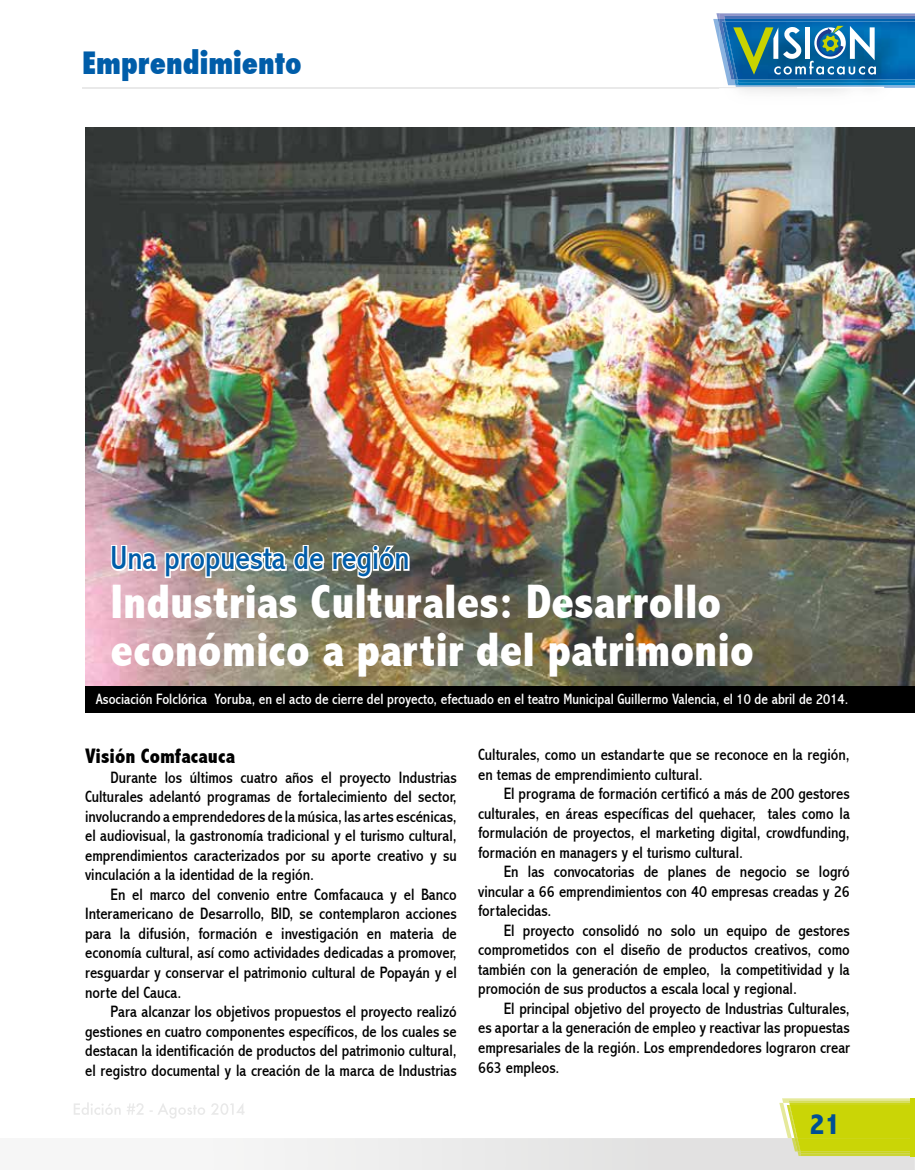
<style>
.page{position:relative;width:915px;height:1170px;background:#fff}
.page>*{position:absolute;margin:0;border:0;box-sizing:border-box;transform-origin:0 0}
.t1{font:800 condensed 48.45px/48.4px "Abadi";color:#fff}
.t2{font:condensed 33.45px "Abadi";color:#005da9}
.t3{font:800 condensed 30px "Futura";color:#005da9}
.t4{font:800 condensed 30px "Abadi";color:#005095}
.t5{font:800 condensed 21px "Abadi";color:#000}
.t6{font:condensed 16.5px/19.5px "Abadi";color:#000;text-align:justify}
.t7{font:condensed 15px "Abadi";color:#fff}
</style>
<div class="page">
<hr style="left:82px;top:87px;width:714px;height:1px;background:#e9e9e9">
<img style="left:735px;top:85px;width:179px;height:3px">
<svg style="left:713px;top:13px;width:201px;height:72px;background:#4086af"></svg>
<svg style="left:74px;top:1098px;width:840px;height:71px"></svg>
<hr style="left:914px;top:13px;width:1px;height:74px;background:#0074bd">
<div style="left:909px;top:1097px;width:5px;height:59px;background:#cad506"></div>
<div style="left:85px;top:685px;width:829px;height:27px;background:#000"></div>
<img style="left:85px;top:128px;width:829px;height:557px">
<svg style="left:109px;top:542px;width:302px;height:38px"></svg>
<h3 class="t3" style="left:82px;top:42px;width:221px">Emprendimiento</h3>
<h2 class="t2" style="left:111px;top:538px;width:300px">Una propuesta de región</h2>
<h1 class="t1" style="left:111px;top:577px;width:644px">Industrias Culturales: Desarrollo económico a partir del patrimonio</h1>
<p class="t7" style="left:96px;top:690px;width:753px">Asociación Folclórica Yoruba, en el acto de cierre del proyecto, efectuado en el teatro Municipal Guillermo Valencia, el 10 de abril de 2014.</p>
<p class="t5" style="left:85px;top:744px;width:151px">Visión Comfacauca</p>
<p class="t6" style="left:85px;top:767px;width:373px;text-indent:26px">Durante los últimos cuatro años el proyecto Industrias Culturales adelantó programas de fortalecimiento del sector, involucrando a emprendedores de la música, las artes escénicas, el audiovisual, la gastronomía tradicional y el turismo cultural, emprendimientos caracterizados por su aporte creativo y su vinculación a la identidad de la región.</p>
<p class="t6" style="left:85px;top:884px;width:373px;text-indent:26px">En el marco del convenio entre Comfacauca y el Banco Interamericano de Desarrollo, BID, se contemplaron acciones para la difusión, formación e investigación en materia de economía cultural, así como actividades dedicadas a promover, resguardar y conservar el patrimonio cultural de Popayán y el norte del Cauca.</p>
<p class="t6" style="left:85px;top:1001px;width:373px;text-indent:26px">Para alcanzar los objetivos propuestos el proyecto realizó gestiones en cuatro componentes específicos, de los cuales se destacan la identificación de productos del patrimonio cultural, el registro documental y la creación de la marca de Industrias</p>
<p class="t6" style="left:478px;top:745px;width:373px">Culturales, como un estandarte que se reconoce en la región, en temas de emprendimiento cultural.</p>
<p class="t6" style="left:478px;top:784px;width:373px;text-indent:26px">El programa de formación certificó a más de 200 gestores culturales, en áreas específicas del quehacer, tales como la formulación de proyectos, el marketing digital, crowdfunding, formación en managers y el turismo cultural.</p>
<p class="t6" style="left:478px;top:862px;width:373px;text-indent:26px">En las convocatorias de planes de negocio se logró vincular a 66 emprendimientos con 40 empresas creadas y 26 fortalecidas.</p>
<p class="t6" style="left:478px;top:920px;width:373px;text-indent:26px">El proyecto consolidó no solo un equipo de gestores comprometidos con el diseño de productos creativos, como también con la generación de empleo, la competitividad y la promoción de sus productos a escala local y regional.</p>
<p class="t6" style="left:478px;top:998px;width:373px;text-indent:26px">El principal objetivo del proyecto de Industrias Culturales, es aportar a la generación de empleo y reactivar las propuestas empresariales de la región. Los emprendedores lograron crear 663 empleos.</p>
<h3 class="t4" style="left:809px;top:1106px;width:32px">21</h3>
</div>
